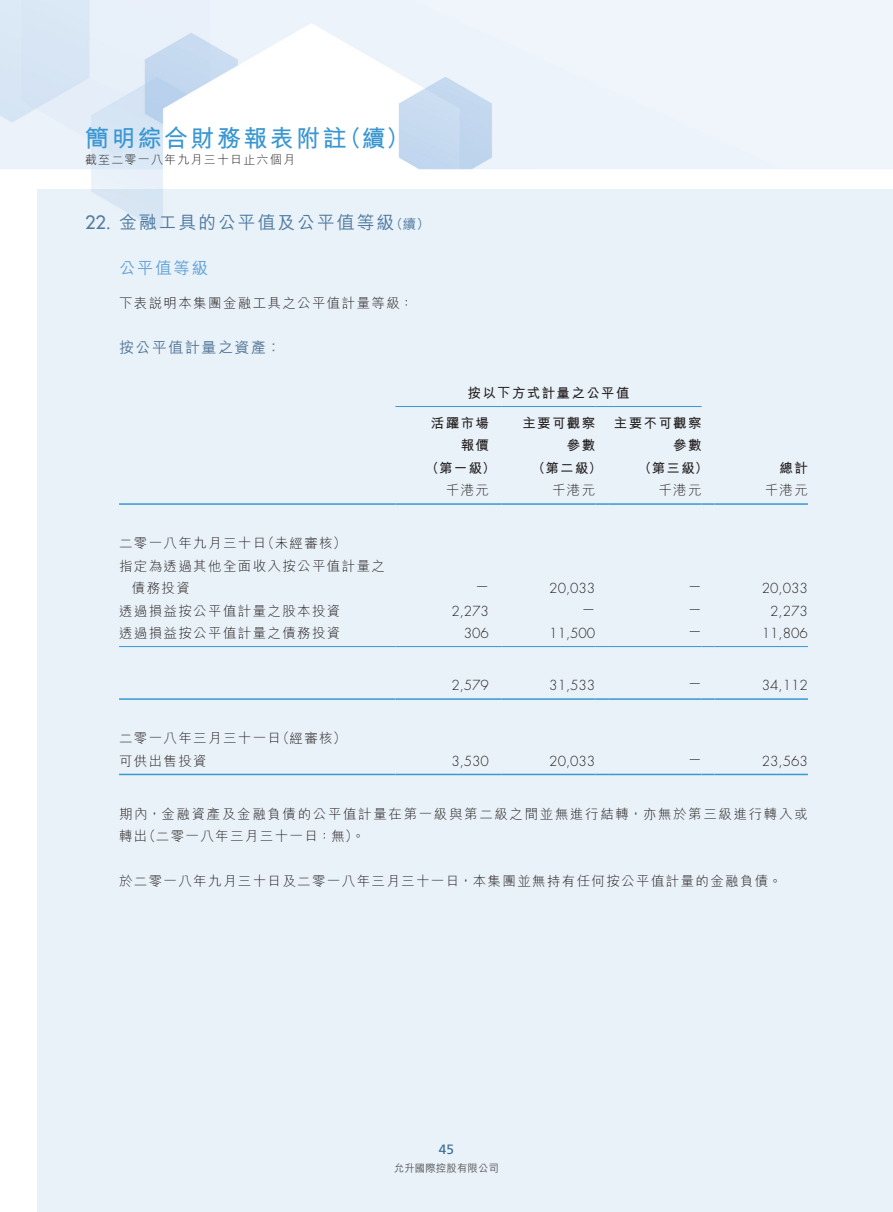
<style>
.page{position:relative;width:893px;height:1212px;background:#fff}
.page>*{position:absolute;margin:0;border:0;box-sizing:border-box;transform-origin:0 0}
.t1{font:700 24px "M Hei HK";letter-spacing:.1em;color:#3a97d2}
.t2{font:500 18px "M Hei HK";letter-spacing:.1em;color:#507ba0}
.t3{font:500 16.5px "M Hei HK";letter-spacing:.1em;color:#60a2d8}
.t4{font:500 15px "M Hei HK";letter-spacing:.1em;color:#537798}
.t5{font:300 13.5px/22.5px "M Hei HK";letter-spacing:.1em;color:#231f20}
.t6{font:300 13.5px "Futura Std";color:#231f20}
.t7{font:300 13.5px/22.5px "M Hei HK";letter-spacing:.12em;color:#231f20}
.t8{font:700 13.5px/22.5px "M Hei HK";letter-spacing:.1em;color:#231f20;text-align:right}
.t9{font:500 13.5px "M Hei HK";color:#507ba0}
.t10{font:13.5px "Frutiger LT Std";color:#386c92}
.t11{font:300 12px "M Hei HK";letter-spacing:.1em;color:#231f20}
.t12{font:500 10.5px "M Hei HK";color:#57585a}
.s1{font-family:"Futura Std"}
</style>
<div class="page">
<hr style="left:119px;top:646px;width:276px;height:1px;background:#3a97d2">
<hr style="left:395px;top:646px;width:94px;height:1px;background:#3a97d2">
<svg style="left:489px;top:646px;width:13px;height:1px"></svg>
<hr style="left:502px;top:646px;width:93px;height:1px;background:#3a97d2">
<svg style="left:595px;top:646px;width:13px;height:1px"></svg>
<hr style="left:608px;top:646px;width:94px;height:1px;background:#3a97d2">
<svg style="left:702px;top:646px;width:12px;height:1px"></svg>
<hr style="left:714px;top:646px;width:94px;height:1px;background:#3a97d2">
<hr style="left:119px;top:774px;width:276px;height:1px;background:#3a97d2">
<hr style="left:395px;top:774px;width:94px;height:1px;background:#3a97d2">
<svg style="left:489px;top:774px;width:13px;height:1px"></svg>
<hr style="left:502px;top:774px;width:93px;height:1px;background:#3a97d2">
<svg style="left:595px;top:774px;width:13px;height:1px"></svg>
<hr style="left:608px;top:774px;width:94px;height:1px;background:#3a97d2">
<svg style="left:702px;top:774px;width:12px;height:1px"></svg>
<hr style="left:714px;top:774px;width:94px;height:1px;background:#3a97d2">
<hr style="left:119px;top:698px;width:276px;height:2px;background:#3a97d2">
<hr style="left:395px;top:698px;width:94px;height:2px;background:#3a97d2">
<svg style="left:489px;top:698px;width:13px;height:2px"></svg>
<hr style="left:502px;top:698px;width:93px;height:2px;background:#3a97d2">
<svg style="left:595px;top:698px;width:13px;height:2px"></svg>
<hr style="left:608px;top:698px;width:94px;height:2px;background:#3a97d2">
<svg style="left:702px;top:698px;width:12px;height:2px"></svg>
<hr style="left:714px;top:698px;width:94px;height:2px;background:#3a97d2">
<hr style="left:119px;top:503px;width:276px;height:2px;background:#3a97d2">
<hr style="left:395px;top:503px;width:94px;height:2px;background:#3a97d2">
<svg style="left:489px;top:503px;width:13px;height:2px"></svg>
<hr style="left:502px;top:503px;width:93px;height:2px;background:#3a97d2">
<svg style="left:595px;top:503px;width:13px;height:2px"></svg>
<hr style="left:608px;top:503px;width:94px;height:2px;background:#3a97d2">
<svg style="left:702px;top:503px;width:12px;height:2px"></svg>
<hr style="left:714px;top:503px;width:94px;height:2px;background:#3a97d2">
<hr style="left:395px;top:406px;width:94px;height:1px;background:#3a97d2">
<svg style="left:489px;top:406px;width:13px;height:1px"></svg>
<hr style="left:502px;top:406px;width:93px;height:1px;background:#3a97d2">
<svg style="left:595px;top:406px;width:13px;height:1px"></svg>
<hr style="left:608px;top:406px;width:94px;height:1px;background:#3a97d2">
<h1 class="t1" style="left:85px;top:120px;width:263px">簡明綜合財務報表附註</h1>
<h1 class="t1" style="left:338px;top:120px;width:73px">（續(</h1>
<p class="t11" style="left:85px;top:153px;width:212px">截至二零一八年九月三十日止六個月</p>
<h2 class="t2" style="left:85px;top:209px;width:311px"><span class="s1">22.</span> 金融工具的公平值及公平值等級</h2>
<p class="t3" style="left:119px;top:256px;width:91px">公平值等級</p>
<p class="t5" style="left:119px;top:292px;width:296px">下表說明本集團金融工具之公平值計量等級：</p>
<p class="t4" style="left:119px;top:336px;width:163px">按公平值計量之資產：</p>
<p class="t9" style="left:389px;top:214px;width:42px">（續(</p>
<p class="t8" style="left:431px;top:377px;width:200px;line-height:29.7px;text-align:left;text-indent:37px">按以下方式計量之公平值活躍市場</p>
<p class="t8" style="left:461px;top:433px;width:30px">報價</p>
<p class="t8" style="left:522px;top:410px;width:74px">主要可觀察參數</p>
<p class="t8" style="left:614px;top:410px;width:89px">主要不可觀察參數</p>
<p class="t8" style="left:426px;top:455px;width:72px">（第一級）</p>
<p class="t5" style="left:446px;top:479px;width:45px">千港元</p>
<p class="t8" style="left:532px;top:455px;width:72px">（第二級）</p>
<p class="t5" style="left:552px;top:479px;width:45px">千港元</p>
<p class="t8" style="left:638px;top:455px;width:72px">（第三級）</p>
<p class="t5" style="left:658px;top:479px;width:45px">千港元</p>
<p class="t5" style="left:261px;top:532px;width:87px">（未經審核(</p>
<p class="t5" style="left:119px;top:532px;width:267px">二零一八年九月三十日<br>指定為透過其他全面收入按公平值計量之</p>
<p class="t5" style="left:132px;top:577px;width:60px">債務投資</p>
<p class="t5" style="left:119px;top:599px;width:223px">透過損益按公平值計量之股本投資</p>
<p class="t5" style="left:119px;top:622px;width:223px">透過損益按公平值計量之債務投資</p>
<p class="t5" style="left:276px;top:727px;width:72px">（經審核(</p>
<p class="t5" style="left:119px;top:727px;width:163px">二零一八年三月三十一日</p>
<p class="t5" style="left:119px;top:749px;width:89px">可供出售投資</p>
<p class="t6" style="left:475px;top:578px;width:15px">—</p>
<p class="t6" style="left:549px;top:580px;width:48px">20,033</p>
<p class="t6" style="left:451px;top:602px;width:39px">2,273</p>
<p class="t6" style="left:582px;top:600px;width:15px">—</p>
<p class="t6" style="left:464px;top:625px;width:27px">306</p>
<p class="t6" style="left:549px;top:625px;width:48px">11,500</p>
<p class="t6" style="left:451px;top:677px;width:39px">2,579</p>
<p class="t6" style="left:549px;top:677px;width:48px">31,533</p>
<p class="t6" style="left:451px;top:752px;width:39px">3,530</p>
<p class="t6" style="left:549px;top:752px;width:48px">20,033</p>
<p class="t6" style="left:688px;top:578px;width:15px">—</p>
<p class="t6" style="left:688px;top:600px;width:15px">—</p>
<p class="t6" style="left:688px;top:623px;width:15px">—</p>
<p class="t6" style="left:688px;top:675px;width:15px">—</p>
<p class="t6" style="left:688px;top:750px;width:15px">—</p>
<p class="t8" style="left:780px;top:455px;width:30px">總計</p>
<p class="t5" style="left:765px;top:479px;width:45px">千港元</p>
<p class="t6" style="left:762px;top:580px;width:48px">20,033</p>
<p class="t6" style="left:770px;top:602px;width:39px">2,273</p>
<p class="t6" style="left:762px;top:625px;width:48px">11,806</p>
<p class="t6" style="left:762px;top:677px;width:48px">34,112</p>
<p class="t6" style="left:762px;top:752px;width:48px">23,563</p>
<p class="t7" style="left:142px;top:802px;width:667px;text-indent:-23px">期內，金融資產及金融負債的公平值計量在第一級與第二級之間並無進行結轉，亦無於第三級進行轉入或（二零一八年三月三十一日：無。(</p>
<p class="t5" style="left:119px;top:825px;width:30px">轉出</p>
<p class="t5" style="left:119px;top:870px;width:664px">於二零一八年九月三十日及二零一八年三月三十一日，本集團並無持有任何按公平值計量的金融負債。</p>
<p class="t10" style="left:439px;top:1141px;width:17px">45</p>
<p class="t12" style="left:394px;top:1161px;width:106px">允升國際控股有限公司</p>
</div>
